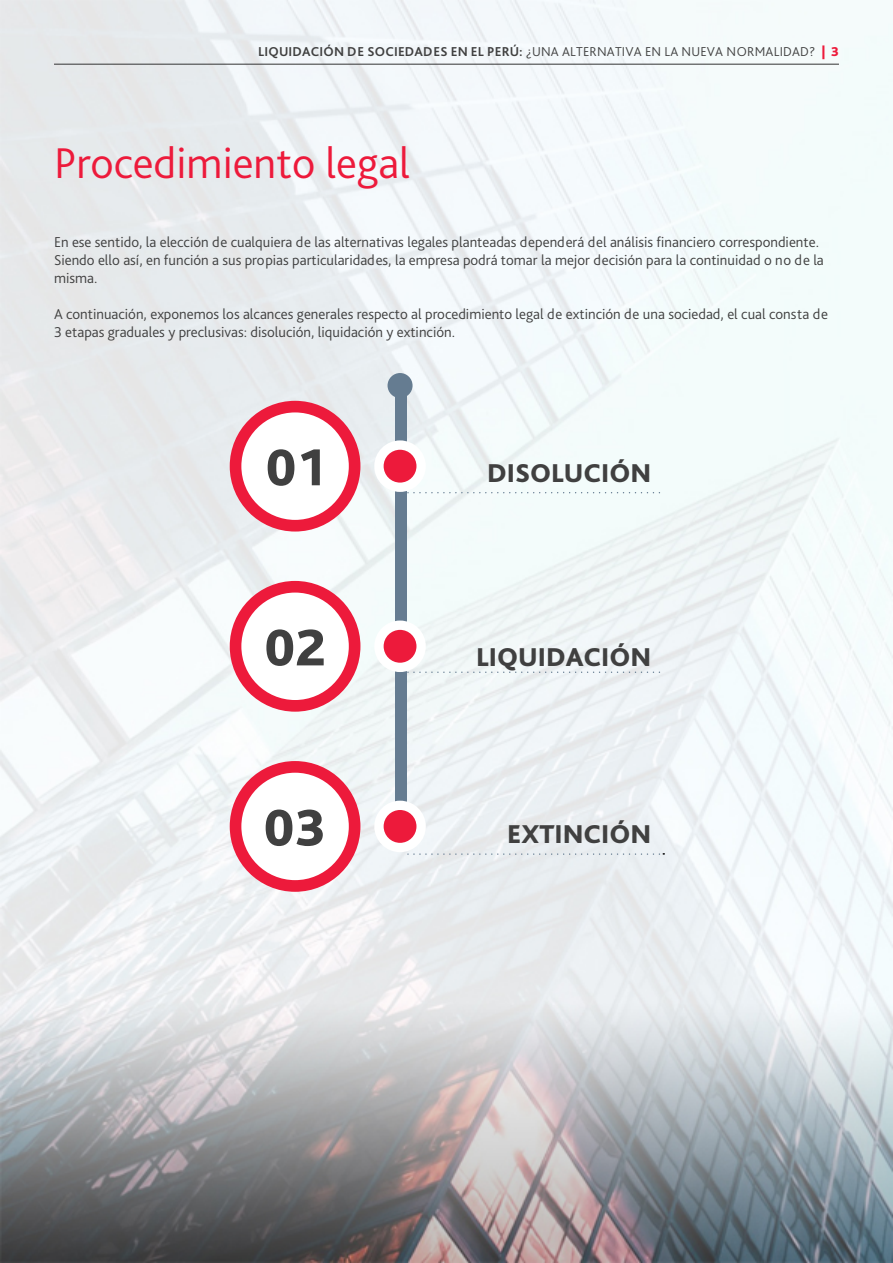
<style>
.page{position:relative;width:893px;height:1263px;background:#fff}
.page>*{position:absolute;margin:0;border:0;box-sizing:border-box;transform-origin:0 0}
.t1{font:800 54px "Bliss Pro";color:#404040}
.t2{font:300 45px "Bliss Pro";color:#ed1a3b}
.t3{font:800 27px "Bliss Pro";color:#404040}
.t4{font:300 15px/18px "Bliss Pro";color:#404040}
.t5{font:300 13.5px "Bliss Pro";letter-spacing:.015em;color:#404040}
.s1{font-weight:700}
.s2{font-weight:800;color:#ed1a3b}
</style>
<div class="page">
<img style="left:0;top:0;width:893px;height:1263px">
<hr style="left:54px;top:64px;width:785px;height:1px;background:#333">
<svg style="left:406px;top:491px;width:259px;height:179px"></svg>
<svg style="left:406px;top:670px;width:259px;height:184px"></svg>
<div style="left:395px;top:387px;width:11px;height:439px;background:#657c91"></div>
<svg style="left:374px;top:801px;width:290px;height:54px"></svg>
<svg style="left:374px;top:620px;width:286px;height:53px"></svg>
<svg style="left:374px;top:440px;width:286px;height:54px"></svg>
<div style="left:388px;top:373px;width:25px;height:25px;background:#657c91;border-radius:50%"></div>
<svg style="left:230px;top:761px;width:130px;height:131px"></svg>
<svg style="left:230px;top:581px;width:130px;height:131px"></svg>
<svg style="left:230px;top:401px;width:130px;height:130px"></svg>
<p class="t5" style="left:258px;top:43px;width:582px"><span class="s1">LIQUIDACIÓN DE SOCIEDADES EN EL PERÚ:</span> ¿UNA ALTERNATIVA EN LA NUEVA NORMALIDAD? <span class="s2">| 3</span></p>
<h2 class="t2" style="left:54px;top:135px;width:358px">Procedimiento legal</h2>
<p class="t4" style="left:54px;top:233px;width:771px">En ese sentido, la elección de cualquiera de las alternativas legales planteadas dependerá del análisis financiero correspondiente.<br>Siendo ello así, en función a sus propias particularidades, la empresa podrá tomar la mejor decisión para la continuidad o no de la misma.</p>
<p class="t4" style="left:54px;top:305px;width:776px">A continuación, exponemos los alcances generales respecto al procedimiento legal de extinción de una sociedad, el cual consta de<br>3 etapas graduales y preclusivas: disolución, liquidación y extinción.</p>
<h1 class="t1" style="left:265px;top:434px;width:61px">01</h1>
<h1 class="t1" style="left:264px;top:614px;width:63px">02</h1>
<h1 class="t1" style="left:263px;top:794px;width:64px">03</h1>
<h3 class="t3" style="left:487px;top:456px;width:166px">DISOLUCIÓN</h3>
<h3 class="t3" style="left:476px;top:640px;width:176px">LIQUIDACIÓN</h3>
<h3 class="t3" style="left:507px;top:817px;width:146px">EXTINCIÓN</h3>
</div>
